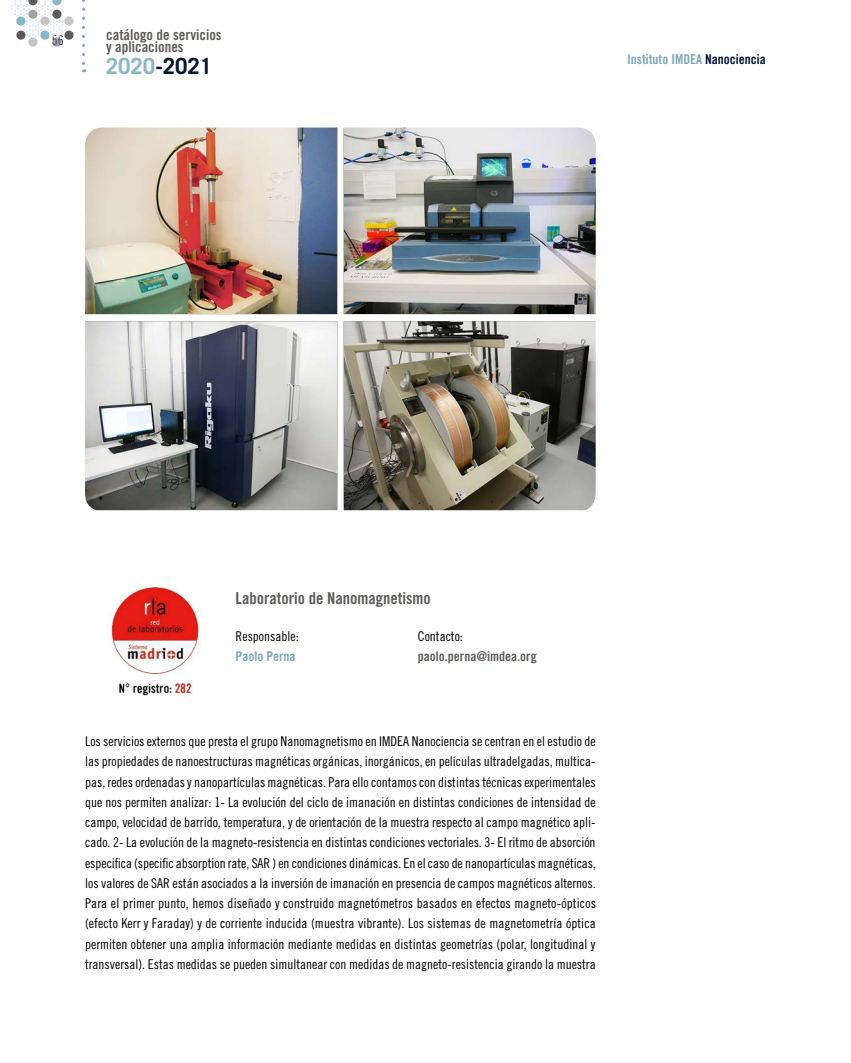
<style>
.page{position:relative;width:851px;height:1063px;background:#fff}
.page>*{position:absolute;margin:0;border:0;box-sizing:border-box;transform-origin:0 0}
.t1{font:700 22.35px "Trade Gothic";color:#001633}
.t2{font:16.5px "Trade Gothic Bold Cond Twenty";color:#5e5a59}
.t3{font:14.85px/12.8px "Trade Gothic Bold Cond Twenty";color:#5e5a59}
.t4{font:13.5px/20.2px "Trade Gothic Cond Eighteen";color:#000;text-align:justify}
.t5{font:13.5px "Trade Gothic Bold Cond Twenty";color:#7da7b7}
.t6{font:13.5px "Trade Gothic Bold Cond Twenty";color:#5e5a59}
.t7{font:13.5px "Trade Gothic Cond Eighteen";color:#001633}
.s1{color:#89b7ca}
.s2{color:#001633}
</style>
<div class="page">
<svg style="left:82px;top:0;width:3px;height:72px"></svg>
<div style="left:64px;top:16px;width:9px;height:10px;background:#c7c4c4;border-radius:50%"></div>
<div style="left:64px;top:31px;width:9px;height:9px;background:#5e5a59;border-radius:50%"></div>
<div style="left:40px;top:31px;width:9px;height:9px;background:#89b7ca;border-radius:50%"></div>
<svg style="left:16px;top:31px;width:9px;height:9px"></svg>
<div style="left:52px;top:38px;width:9px;height:9px;background:#a6a1a1;border-radius:50%"></div>
<div style="left:28px;top:38px;width:9px;height:9px;background:#c7c4c4;border-radius:50%"></div>
<svg style="left:11px;top:0;width:55px;height:37px"></svg>
<img style="left:85px;top:128px;width:510px;height:382px">
<img style="left:107px;top:586px;width:93px;height:110px">
<p class="t7" style="left:52px;top:32px;width:13px">56</p>
<p class="t3" style="left:106px;top:28px;width:117px">catálogo de servicios y aplicaciones</p>
<h1 class="t1" style="left:106px;top:52px;width:108px"><span class="s1">2020</span>-2021</h1>
<p class="t5" style="left:627px;top:51px;width:140px">Instituto IMDEA <span class="s2">Nanociencia</span></p>
<p class="t2" style="left:235px;top:589px;width:197px">Laboratorio de Nanomagnetismo</p>
<p class="t4" style="left:235px;top:626px;width:64px">Responsable:</p>
<p class="t5" style="left:235px;top:648px;width:61px">Paolo Perna</p>
<p class="t4" style="left:418px;top:626px;width:46px">Contacto:</p>
<p class="t6" style="left:418px;top:648px;width:120px">paolo.perna@imdea.org</p>
<p class="t4" style="left:85px;top:731px;width:512px">Los servicios externos que presta el grupo Nanomagnetismo en IMDEA Nanociencia se centran en el estudio de las propiedades de nanoestructuras magnéticas orgánicas, inorgánicos, en películas ultradelgadas, multica&shy;pas, redes ordenadas y nanopartículas magnéticas. Para ello contamos con distintas técnicas experimentales que nos permiten analizar: 1- La evolución del ciclo de imanación en distintas condiciones de intensidad de campo, velocidad de barrido, temperatura, y de orientación de la muestra respecto al campo magnético apli&shy;cado. 2- La evolución de la magneto-resistencia en distintas condiciones vectoriales. 3- El ritmo de absorción especifica (specific absorption rate, SAR ) en condiciones dinámicas. En el caso de nanopartículas magnéticas, los valores de SAR están asociados a la inversión de imanación en presencia de campos magnéticos alternos.<br>Para el primer punto, hemos diseñado y construido magnetómetros basados en efectos magneto-ópticos (efecto Kerr y Faraday) y de corriente inducida (muestra vibrante). Los sistemas de magnetometría óptica permiten obtener una amplia información mediante medidas en distintas geometrías (polar, longitudinal y transversal). Estas medidas se pueden simultanear con medidas de magneto-resistencia girando la muestra</p>
</div>
